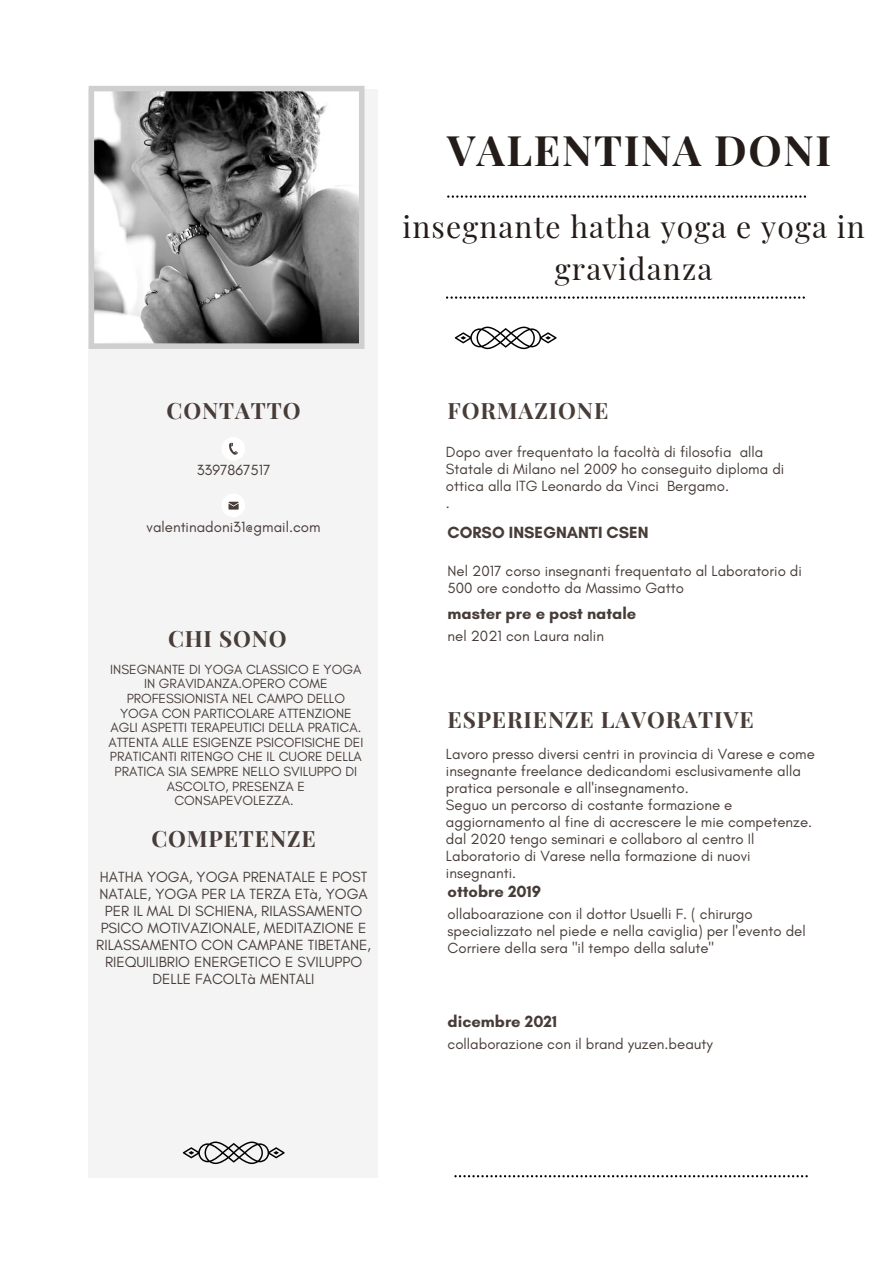
<style>
.page{position:relative;width:894px;height:1264px;background:#fff}
.page>*{position:absolute;margin:0;border:0;box-sizing:border-box;transform-origin:0 0}
.t1{font:700 42px "Playfair Display";letter-spacing:.04em;color:#231c19}
.t2{font:30px/41.7px "Playfair Display";letter-spacing:.04em;color:#231c19;text-align:center}
.t3{font:700 22.5px "Playfair Display";letter-spacing:.04em;color:#473c38}
.t4{font:700 16.5px "Glacial Indifference";color:#473c38}
.t5{font:15px/17px "Glacial Indifference";color:#473c38}
.t6{font:13.5px/14.7px "Glacial Indifference";color:#473c38;text-align:center}
</style>
<div class="page">
<div style="left:89px;top:89px;width:289px;height:1088px;background:#f4f4f4"></div>
<svg style="left:447px;top:195px;width:358px;height:3px"></svg>
<svg style="left:446px;top:296px;width:358px;height:3px"></svg>
<svg style="left:454px;top:1175px;width:353px;height:2px"></svg>
<svg style="left:89px;top:86px;width:275px;height:263px"></svg>
<div style="left:221px;top:437px;width:24px;height:24px;background:#fff;border-radius:50%"></div>
<svg style="left:229px;top:442px;width:9px;height:13px"></svg>
<div style="left:221px;top:493px;width:24px;height:24px;background:#fff;border-radius:50%"></div>
<svg style="left:228px;top:501px;width:10px;height:8px"></svg>
<svg style="left:183px;top:1141px;width:101px;height:22px"></svg>
<svg style="left:454px;top:326px;width:102px;height:23px"></svg>
<h1 class="t1" style="left:447px;top:121px;width:385px">VALENTINA DONI</h1>
<h2 class="t2" style="left:402px;top:205px;width:463px">insegnante hatha yoga e yoga in gravidanza</h2>
<h3 class="t3" style="left:166px;top:394px;width:135px">CONTATTO</h3>
<p class="t5" style="left:197px;top:461px;width:75px">3397867517</p>
<p class="t5" style="left:147px;top:518px;width:175px">valentinadoni31@gmail.com</p>
<h3 class="t3" style="left:168px;top:622px;width:120px">CHI SONO</h3>
<p class="t6" style="left:108px;top:661px;width:256px">INSEGNANTE DI YOGA CLASSICO E YOGA<br>IN GRAVIDANZA.OPERO COME<br>PROFESSIONISTA NEL CAMPO DELLO<br>YOGA CON PARTICOLARE ATTENZIONE<br>AGLI ASPETTI TERAPEUTICI DELLA PRATICA.<br>ATTENTA ALLE ESIGENZE PSICOFISICHE DEI<br>PRATICANTI RITENGO CHE IL CUORE DELLA<br>PRATICA SIA SEMPRE NELLO SVILUPPO DI<br>ASCOLTO, PRESENZA E<br>CONSAPEVOLEZZA.</p>
<h3 class="t3" style="left:151px;top:822px;width:166px">COMPETENZE</h3>
<p class="t5" style="left:96px;top:868px;width:276px;text-align:center">HATHA YOGA, YOGA PRENATALE E POST NATALE, YOGA PER LA TERZA ETà, YOGA PER IL MAL DI SCHIENA, RILASSAMENTO PSICO MOTIVAZIONALE, MEDITAZIONE E RILASSAMENTO CON CAMPANE TIBETANE, RIEQUILIBRIO ENERGETICO E SVILUPPO DELLE FACOLTà MENTALI</p>
<h3 class="t3" style="left:447px;top:394px;width:162px">FORMAZIONE</h3>
<p class="t5" style="left:446px;top:443px;width:340px">Dopo aver frequentato la facoltà di filosofia alla Statale di Milano nel 2009 ho conseguito diploma di ottica alla ITG Leonardo da Vinci Bergamo.<br>.</p>
<p class="t4" style="left:447px;top:523px;width:202px">CORSO INSEGNANTI CSEN</p>
<p class="t5" style="left:447px;top:562px;width:356px">Nel 2017 corso insegnanti frequentato al Laboratorio di<br>500 ore condotto da Massimo Gatto</p>
<p class="t4" style="left:447px;top:603px;width:190px">master pre e post natale</p>
<p class="t5" style="left:447px;top:627px;width:158px">nel 2021 con Laura nalin</p>
<h3 class="t3" style="left:447px;top:703px;width:307px">ESPERIENZE LAVORATIVE</h3>
<p class="t5" style="left:446px;top:745px;width:370px">Lavoro presso diversi centri in provincia di Varese e come insegnante freelance dedicandomi esclusivamente alla pratica personale e all'insegnamento.<br>Seguo un percorso di costante formazione e aggiornamento al fine di accrescere le mie competenze. dal 2020 tengo seminari e collaboro al centro Il Laboratorio di Varese nella formazione di nuovi insegnanti.</p>
<p class="t4" style="left:447px;top:880px;width:95px">ottobre 2019</p>
<p class="t5" style="left:447px;top:905px;width:359px">ollaboarazione con il dottor Usuelli F. ( chirurgo specializzato nel piede e nella caviglia) per l'evento del<br>Corriere della sera "il tempo della salute"</p>
<p class="t4" style="left:447px;top:1010px;width:111px">dicembre 2021</p>
<p class="t5" style="left:447px;top:1035px;width:267px">collaborazione con il brand yuzen.beauty</p>
</div>
